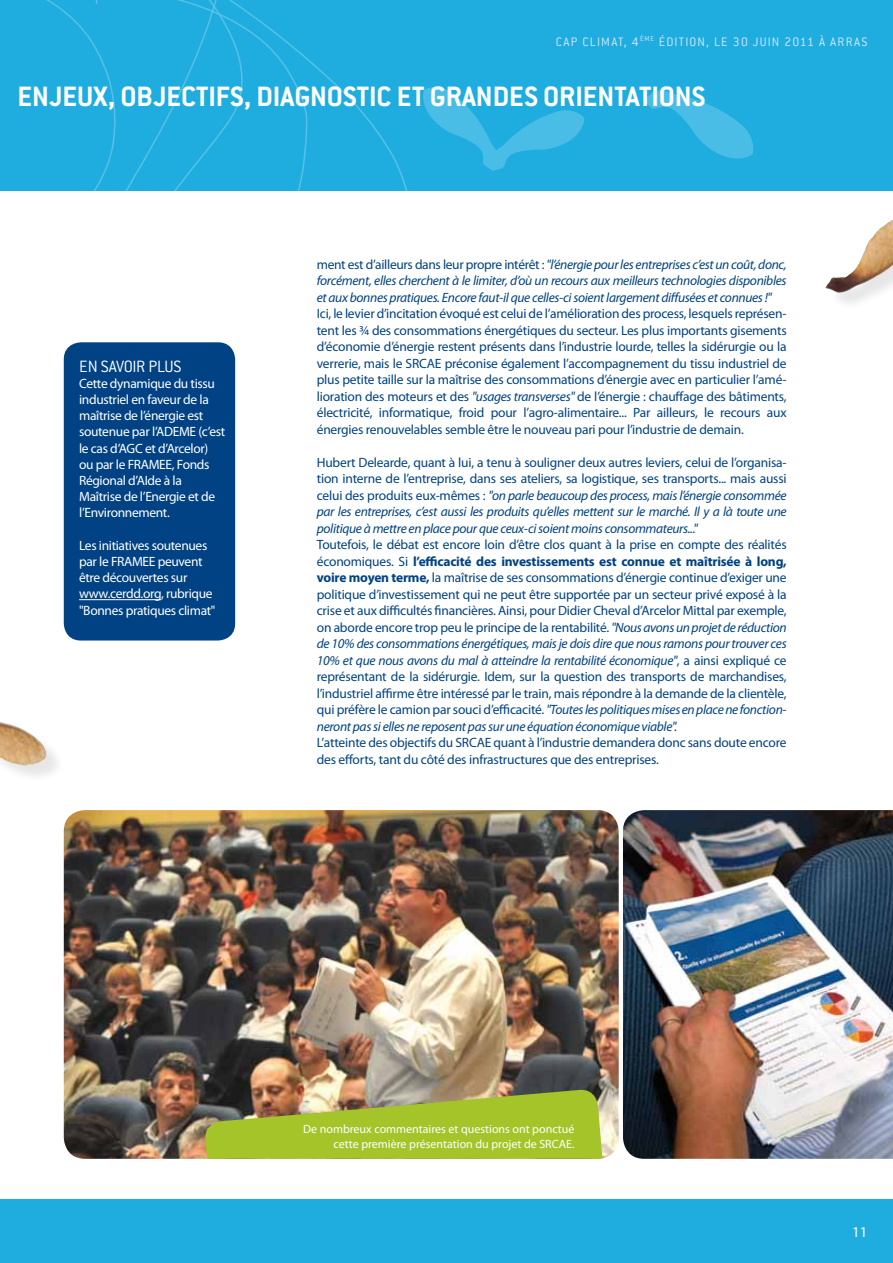
<style>
.page{position:relative;width:893px;height:1263px;background:#fff}
.page>*{position:absolute;margin:0;border:0;box-sizing:border-box;transform-origin:0 0}
.t1{font:700 30.75px "Conduit ITC";color:#fff}
.t2{font:300 18px "Conduit ITC";color:#fff}
.t3{font:15px "Myriad Pro";color:#fff}
.t4{font:13.5px/16.5px "Myriad Pro";letter-spacing:-.015em;color:#004283;text-align:justify}
.t5{font:italic 13.5px/16.5px "Myriad Pro";letter-spacing:-.025em;color:#004283;text-align:justify}
.t6{font:13.5px/16.2px "Myriad Pro";letter-spacing:-.025em;color:#fff}
.t7{font:300 13.5px "Conduit ITC";letter-spacing:.085em;color:#d4eaf8}
.t8{font:12px/15px "Myriad Pro";color:#fff;text-align:right}
.s1{font-style:normal}
.s2{font-style:italic}
.s3{font-weight:700}
</style>
<div class="page">
<img style="left:623px;top:810px;width:270px;height:349px">
<div style="left:0;top:1199px;width:893px;height:64px;background:#1fade0"></div>
<div style="left:0;top:0;width:893px;height:190px;background:#1fade0"></div>
<svg style="left:0;top:0;width:415px;height:452px"></svg>
<div style="left:64px;top:342px;width:171px;height:298px;background:#004283;border-radius:17px"></div>
<hr style="left:79px;top:599px;width:82px;height:1px;background:#fff">
<img style="left:64px;top:810px;width:555px;height:349px">
<img style="left:204px;top:1088px;width:410px;height:71px">
<svg style="left:423px;top:87px;width:161px;height:84px"></svg>
<svg style="left:643px;top:90px;width:110px;height:69px"></svg>
<div style="left:0;top:721px;width:65px;height:63px;background:#000;opacity:.1"></div>
<img style="left:0;top:722px;width:47px;height:44px">
<div style="left:829px;top:220px;width:64px;height:91px;background:#000;opacity:.1"></div>
<img style="left:825px;top:220px;width:68px;height:73px">
<p class="t7" style="left:556px;top:34px;width:313px">CAP CLIMAT, 4<sup>ÈME</sup> ÉDITION, LE 30 JUIN 2011 À ARRAS</p>
<h1 class="t1" style="left:18px;top:79px;width:688px">ENJEUX, OBJECTIFS, DIAGNOSTIC ET GRANDES ORIENTATIONS</h1>
<h2 class="t2" style="left:79px;top:356px;width:30px">EN SAVOIR</h2>
<h2 class="t2" style="left:149px;top:356px;width:9px">PLUS</h2>
<p class="t6" style="left:79px;top:375px;width:148px">Cette dynamique du tissu industriel en faveur de la maîtrise de l’énergie est soutenue par l’ADEME (c’est le cas d’AGC et d’Arcelor) ou par le FRAMEE, Fonds<br>Régional d’AIde à la<br>Maîtrise de l’Energie et de l’Environnement.</p>
<p class="t6" style="left:79px;top:537px;width:138px">Les initiatives soutenues par le FRAMEE peuvent être découvertes sur www.cerdd.org, rubrique "Bonnes pratiques climat"</p>
<p class="t5" style="left:317px;top:256px;width:471px"><span class="s1">ment est d’ailleurs dans leur propre intérêt :</span> "l’énergie pour les entreprises c’est un coût, donc, forcément, elles cherchent à le limiter, d’où un recours aux meilleurs technologies disponibles et aux bonnes pratiques. Encore faut-il que celles-ci soient largement diffusées et connues !"</p>
<p class="t4" style="left:317px;top:305px;width:471px">Ici, le levier d’incitation évoqué est celui de l’amélioration des process, lesquels représen&shy;tent les ¾ des consommations énergétiques du secteur. Les plus importants gisements d’économie d’énergie restent présents dans l’industrie lourde, telles la sidérurgie ou la verrerie, mais le SRCAE préconise également l’accompagnement du tissu industriel de plus petite taille sur la maîtrise des consommations d’énergie avec en particulier l’amé&shy;lioration des moteurs et des <span class="s2">"usages transverses"</span> de l’énergie : chauffage des bâtiments, électricité, informatique, froid pour l’agro-alimentaire... Par ailleurs, le recours aux énergies renouvelables semble être le nouveau pari pour l’industrie de demain.</p>
<p class="t5" style="left:317px;top:453px;width:471px"><span class="s1">Hubert Delearde, quant à lui, a tenu à souligner deux autres leviers, celui de l’organisa&shy;tion interne de l’entreprise, dans ses ateliers, sa logistique, ses transports... mais aussi celui des produits eux-mêmes :</span> "on parle beaucoup des process, mais l’énergie consommée par les entreprises, c’est aussi les produits qu’elles mettent sur le marché. Il y a là toute une politique à mettre en place pour que ceux-ci soient moins consommateurs..."</p>
<p class="t4" style="left:317px;top:536px;width:471px">Toutefois, le débat est encore loin d’être clos quant à la prise en compte des réalités économiques. Si <span class="s3">l’efficacité des investissements est connue et maîtrisée à long, voire moyen terme,</span> la maîtrise de ses consommations d’énergie continue d’exiger une politique d’investissement qui ne peut être supportée par un secteur privé exposé à la crise et aux difficultés financières. Ainsi, pour Didier Cheval d’Arcelor Mittal par exemple, on aborde encore trop peu le principe de la rentabilité. <span class="s2">"Nous avons un projet de réduction de 10% des consommations énergétiques, mais je dois dire que nous ramons pour trouver ces 10% et que nous avons du mal à atteindre la rentabilité économique"</span>, a ainsi expliqué ce représentant de la sidérurgie. Idem, sur la question des transports de marchandises, l’industriel affirme être intéressé par le train, mais répondre à la demande de la clientèle, qui préfère le camion par souci d’efficacité. <span class="s2">"Toutes les politiques mises en place ne fonction&shy;neront pas si elles ne reposent pas sur une équation économique viable".</span></p>
<p class="t4" style="left:317px;top:734px;width:471px">L’atteinte des objectifs du SRCAE quant à l’industrie demandera donc sans doute encore des efforts, tant du côté des infrastructures que des entreprises.</p>
<p class="t8" style="left:303px;top:1122px;width:273px">De nombreux commentaires et questions ont ponctué cette première présentation du projet de SRCAE.</p>
<p class="t3" style="left:852px;top:1222px;width:17px">11</p>
</div>
